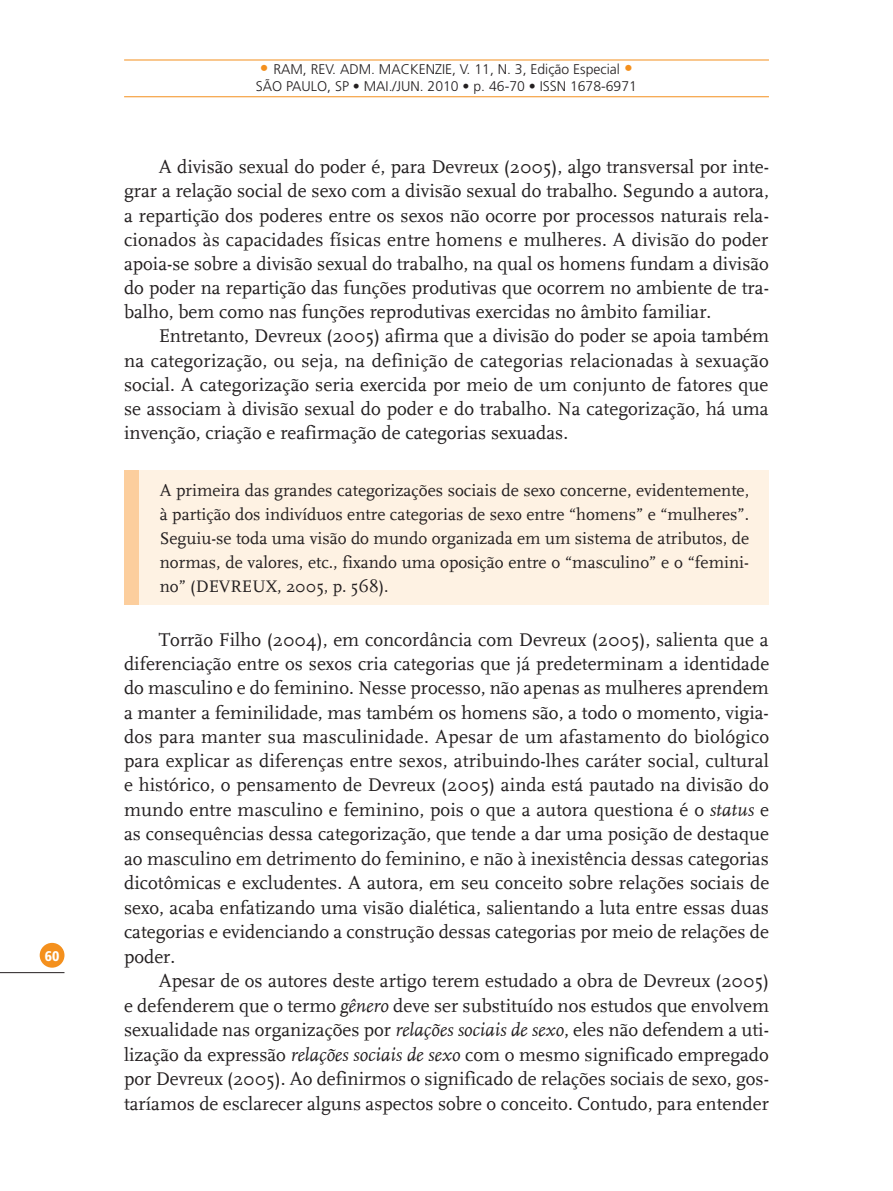
<style>
.page{position:relative;width:893px;height:1191px;background:#fff}
.page>*{position:absolute;margin:0;border:0;box-sizing:border-box;transform-origin:0 0}
.t1{font:19.25px/24.3px "FF Scala Definitive";color:#231f20;text-align:justify}
.t2{font:17.5px/24.2px "FF Scala Definitive";color:#231f20;text-align:justify}
.t3{font:300 14px/16.8px "Frutiger LT Std";color:#231f20}
.t4{font:900 condensed 14px "Frutiger LT Std";color:#fff}
.s1{font-size:17.5px;color:#f4901d}
.s2{font-style:italic}
</style>
<div class="page">
<div style="left:40px;top:943px;width:24px;height:24px;background:#f4901d;border-radius:50%"></div>
<hr style="left:0;top:972px;width:64px;height:1px;background:#231f20">
<hr style="left:124px;top:96px;width:645px;height:1px;background:#f4901d">
<hr style="left:124px;top:60px;width:645px;height:1px;background:#f4901d">
<div style="left:124px;top:470px;width:16px;height:135px;background:#fcce9d"></div>
<div style="left:140px;top:470px;width:629px;height:135px;background:#fef2e3"></div>
<p class="t4" style="left:45px;top:947px;width:16px">60</p>
<p class="t3" style="left:256px;top:61px;width:383px"><span class="s1">•</span> RAM, REV. ADM. MACKENZIE, V. 11, N. 3, Edição Especial <span class="s1">•<br></span>SÃO PAULO, SP • MAI./JUN. 2010 • p. 46-70 • ISSN 1678-6971</p>
<p class="t1" style="left:124px;top:155px;width:646px;text-indent:35px">A divisão sexual do poder é, para Devreux (2005), algo transversal por inte&shy;grar a relação social de sexo com a divisão sexual do trabalho. Segundo a autora, a repartição dos poderes entre os sexos não ocorre por processos naturais rela&shy;cionados às capacidades físicas entre homens e mulheres. A divisão do poder apoia-se sobre a divisão sexual do trabalho, na qual os homens fundam a divisão do poder na repartição das funções produtivas que ocorrem no ambiente de tra&shy;balho, bem como nas funções reprodutivas exercidas no âmbito familiar.</p>
<p class="t1" style="left:124px;top:324px;width:646px;text-indent:35px">Entretanto, Devreux (2005) afirma que a divisão do poder se apoia também na categorização, ou seja, na definição de categorias relacionadas à sexuação social. A categorização seria exercida por meio de um conjunto de fatores que se associam à divisão sexual do poder e do trabalho. Na categorização, há uma invenção, criação e reafirmação de categorias sexuadas.</p>
<p class="t2" style="left:160px;top:478px;width:591px">A primeira das grandes categorizações sociais de sexo concerne, evidentemente, à partição dos indivíduos entre categorias de sexo entre “homens” e “mulheres”.<br>Seguiu-se toda uma visão do mundo organizada em um sistema de atributos, de normas, de valores, etc., fixando uma oposição entre o “masculino” e o “femini&shy;no” (DEVREUX, 2005, p. 568).</p>
<p class="t1" style="left:124px;top:628px;width:647px;text-indent:35px">Torrão Filho (2004), em concordância com Devreux (2005), salienta que a diferenciação entre os sexos cria categorias que já predeterminam a identidade do masculino e do feminino. Nesse processo, não apenas as mulheres aprendem a manter a feminilidade, mas também os homens são, a todo o momento, vigia&shy;dos para manter sua masculinidade. Apesar de um afastamento do biológico para explicar as diferenças entre sexos, atribuindo-lhes caráter social, cultural e histórico, o pensamento de Devreux (2005) ainda está pautado na divisão do mundo entre masculino e feminino, pois o que a autora questiona é o <span class="s2">status</span> e as consequências dessa categorização, que tende a dar uma posição de destaque ao masculino em detrimento do feminino, e não à inexistência dessas categorias dicotômicas e excludentes. A autora, em seu conceito sobre relações sociais de sexo, acaba enfatizando uma visão dialética, salientando a luta entre essas duas categorias e evidenciando a construção dessas categorias por meio de relações de poder.</p>
<p class="t1" style="left:124px;top:969px;width:646px;text-indent:35px">Apesar de os autores deste artigo terem estudado a obra de Devreux (2005) e defenderem que o termo <span class="s2">gênero</span> deve ser substituído nos estudos que envolvem sexualidade nas organizações por <span class="s2">relações sociais de sexo</span>, eles não defendem a uti&shy;lização da expressão <span class="s2">relações sociais de sexo</span> com o mesmo significado empregado por Devreux (2005). Ao definirmos o significado de relações sociais de sexo, gos&shy;taríamos de esclarecer alguns aspectos sobre o conceito. Contudo, para entender</p>
</div>
